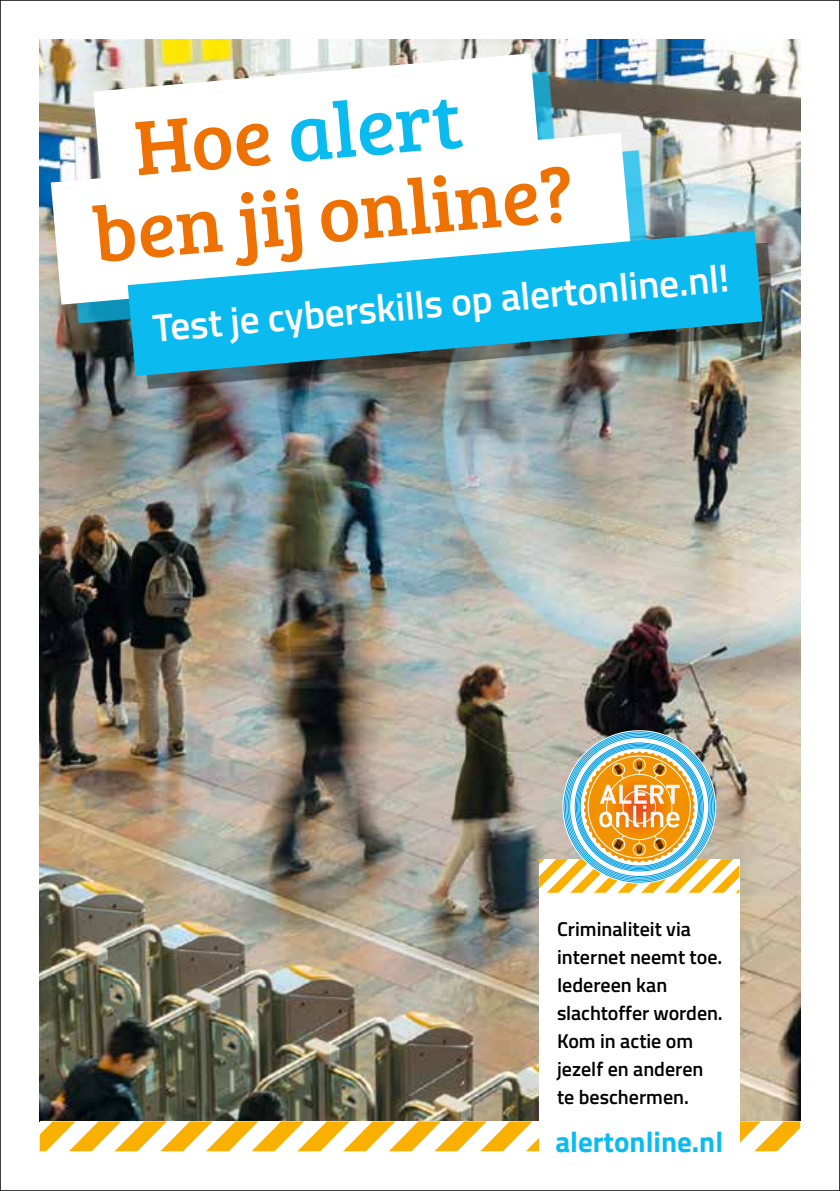
<style>
.page{position:relative;width:840px;height:1191px;background:#fff}
.page>*{position:absolute;margin:0;border:0;box-sizing:border-box;transform-origin:0 0}
.t1{font:79.8px "Bree Serif";color:#0bbbef}
.t2{font:79px "Bree Serif";color:#ee7203}
.t3{font:600 39.2px "Titillium Web";color:#fff}
.t4{font:700 29px "Titillium Web";color:#0bbbef}
.t5{font:600 20px/28px "Titillium Web";color:#000}
.s1{color:#ee7203}
</style>
<div class="page">
<img style="left:40px;top:40px;width:759px;height:1081px">
<svg style="left:40px;top:1121px;width:759px;height:30px"></svg>
<div style="left:539px;top:859px;width:200px;height:332px;background:#fff"></div>
<svg style="left:539px;top:733px;width:200px;height:159px"></svg>
<svg style="left:93px;top:53px;width:447px;height:80px"></svg>
<div style="left:68px;top:150px;width:581px;height:172px;background:#0bbbef;opacity:.75"></div>
<svg style="left:51px;top:133px;width:580px;height:172px"></svg>
<div style="left:140px;top:243px;width:634px;height:146px;background:#000;opacity:.4"></div>
<svg style="left:128px;top:230px;width:634px;height:146px;fill:#0bbbef"></svg>
<h1 class="t1" style="left:129px;top:90px;width:329px;rotate:-5deg"><span class="s1">Hoe</span> alert</h1>
<h2 class="t2" style="left:88px;top:177px;width:483px;rotate:-5deg">ben jij online?</h2>
<h3 class="t3" style="left:150px;top:299px;width:579px;rotate:-5deg">Test je cyberskills op alertonline.nl!</h3>
<p class="t5" style="left:556px;top:914px;width:167px">Criminaliteit via internet neemt toe.<br>Iedereen kan slachtoffer worden.<br>Kom in actie om jezelf en anderen te beschermen.</p>
<h3 class="t4" style="left:555px;top:1119px;width:169px">alertonline.nl</h3>
</div>
